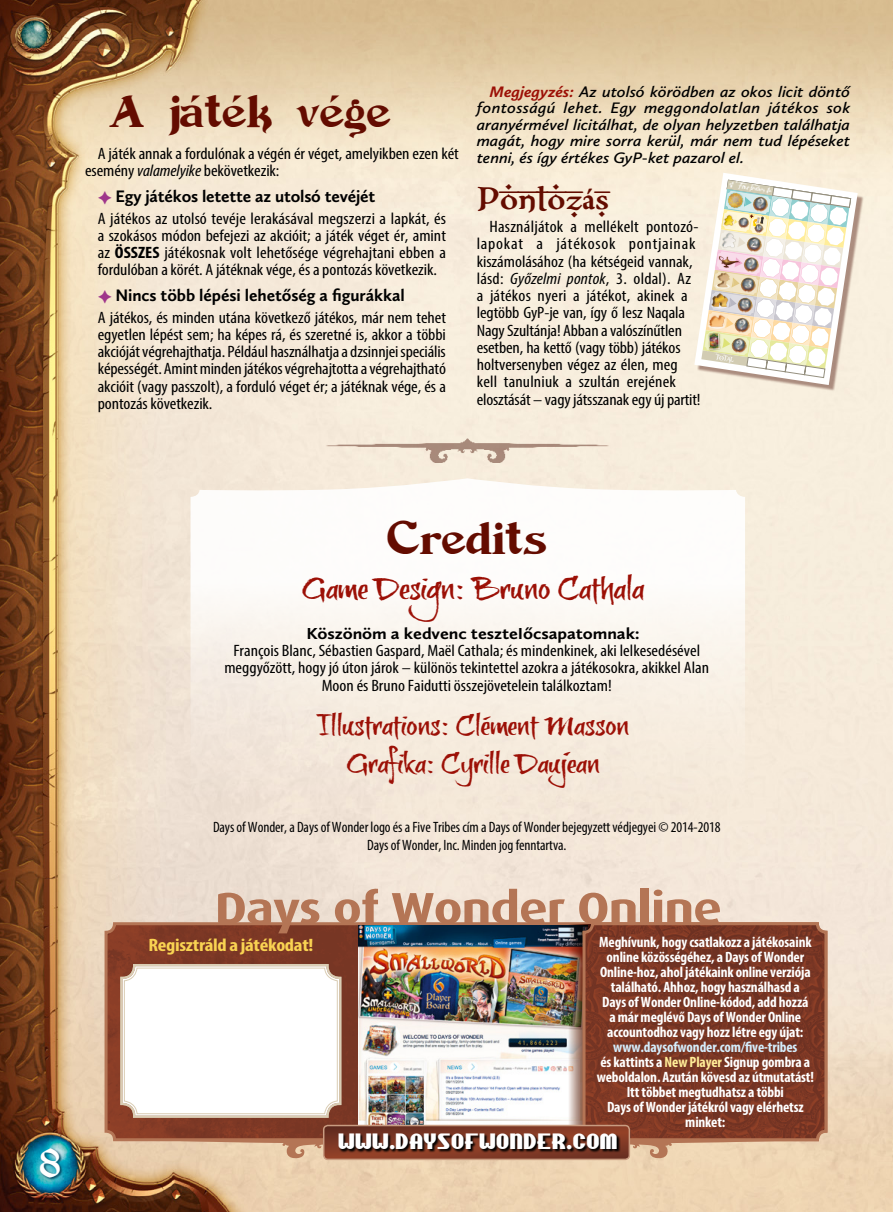
<style>
.page{position:relative;width:893px;height:1212px;background:#fff}
.page>*{position:absolute;margin:0;border:0;box-sizing:border-box;transform-origin:0 0}
.t1{font:700 44.7px "Dax";letter-spacing:-.025em;color:#b47555;scale:1.18 1}
.t2{font:42px "Devinne Swash";letter-spacing:-.015em;color:#640c00}
.t3{font:37.5px "Vinque";color:#fff}
.t4{font:33px "XXIIARABIAN ONENIGHTSTAND Bold";letter-spacing:-.005em;color:#640c00;scale:1.15 1}
.t5{font:30px "brushtip Texe";letter-spacing:-.005em;color:#9c1006;scale:1.25 1}
.t6{font:27px/37.5px "brushtip Texe";letter-spacing:-.005em;color:#9c1006;text-align:center;scale:1.25 1}
.t7{font:18.75px "Chippewa Falls NF";letter-spacing:.025em;color:#fff;scale:1.05 1}
.t8{font:700 condensed 18px "Myriad Pro";letter-spacing:-.015em;color:#f9d352;scale:1.15 1}
.t9{font:700 17.25px "Calluna Sans";letter-spacing:-.005em;color:#000}
.t10{font:condensed 16.5px/17.2px "Myriad Pro";color:#000;scale:1.1 1}
.t11{font:700 16.5px "Calluna Sans";letter-spacing:-.005em;color:#000;scale:1.09 1}
.t12{font:italic 600 15.75px/16.5px "Calluna Sans";letter-spacing:-.005em;color:#000;text-align:justify;scale:1.1 1}
.t13{font:700 condensed 15px/15px "Myriad Pro";letter-spacing:-.01em;color:#fff;text-align:center}
.t14{font:condensed 15px/18px "Myriad Pro";letter-spacing:-.005em;color:#000;text-align:center}
.t15{font:6.75px "XXIIARABIAN ONENIGHTSTAND Bold";color:#fff}
.s1{font-style:italic}
.s2{color:#9f368b}
.s3{font-weight:700}
.s4{font-weight:700;color:#9c1006}
.s5{font-family:"Arno Pro";font-weight:700}
.s6{color:#d4edfc}
.s7{color:#ffed98}
</style>
<div class="page">
<img style="left:0;top:0;width:893px;height:1212px">
<svg style="left:40px;top:1148px;width:23px;height:32px"></svg>
<img style="left:324px;top:437px;width:288px;height:25px">
<img style="left:106px;top:924px;width:252px;height:216px">
<img style="left:358px;top:925px;width:209px;height:200px">
<img style="left:567px;top:925px;width:17px;height:200px">
<img style="left:586px;top:924px;width:240px;height:216px">
<div style="left:582px;top:922px;width:245px;height:219px;border:3px solid #b47555;border-radius:9px"></div>
<div style="left:697px;top:175px;width:167px;height:216px;background:#5d291e;opacity:.5"></div>
<svg style="left:694px;top:173px;width:164px;height:212px"></svg>
<svg style="left:190px;top:478px;width:555px;height:362px"></svg>
<svg style="left:180px;top:1125px;width:594px;height:34px;background:#aa745a"></svg>
<div style="left:323px;top:1125px;width:307px;height:35px;border:2px solid #c99c81;border-radius:4px"></div>
<svg style="left:338px;top:1133px;width:282px;height:20px;background:#441e13"></svg>
<svg style="left:119px;top:963px;width:224px;height:156px"></svg>
<div style="left:124px;top:968px;width:214px;height:146px;border:1px solid #dacdb4;border-radius:13px"></div>
<h2 class="t2" style="left:109px;top:85px;width:284px">A játék vége</h2>
<p class="t10" style="left:85px;top:145px;width:341px;text-indent:13px">A játék annak a fordulónak a végén ér véget, amelyikben ezen két esemény <span class="s1">valamelyike</span> bekövetkezik:</p>
<p class="t9" style="left:98px;top:186px;width:279px"><span class="s2">✦</span> Egy játékos letette az utolsó tevéjét</p>
<p class="t10" style="left:98px;top:209px;width:318px;text-align:justify">A játékos az utolsó tevéje lerakásával megszerzi a lapkát, és a szokásos módon befejezi az akcióit; a játék véget ér, amint az <span class="s3">ÖSSZES</span> játékosnak volt lehetősége végrehajtani ebben a fordulóban a körét. A játéknak vége, és a pontozás következik.</p>
<p class="t9" style="left:98px;top:285px;width:308px"><span class="s2">✦</span> Nincs több lépési lehetőség a figurákkal</p>
<p class="t10" style="left:98px;top:308px;width:318px;text-align:justify">A játékos, és minden utána következő játékos, már nem tehet egyetlen lépést sem; ha képes rá, és szeretné is, akkor a többi akcióját végrehajthatja. Például használhatja a dzsinnjei speciális képességét. Amint minden játékos végrehajtotta a végrehajtható akcióit (vagy passzolt), a forduló véget ér; a játéknak vége, és a pontozás következik.</p>
<p class="t12" style="left:477px;top:83px;width:341px;text-indent:13px"><span class="s4">Megjegyzés:</span> Az utolsó körödben az okos licit döntő fontosságú lehet. Egy meggondolatlan játékos sok aranyérmével licitálhat, de olyan helyzetben találhatja magát, hogy mire sorra kerül, már nem tud lépéseket tenni, és így értékes GyP-ket pazarol el.</p>
<h3 class="t4" style="left:477px;top:176px;width:117px">PONTOZ<span class="s5">á</span>S</h3>
<p class="t10" style="left:477px;top:218px;width:205px;text-indent:13px">Használjátok a mellékelt pontozó&shy;lapokat a játékosok pontjainak kiszámolásához (ha kétségeid vannak, lásd: <span class="s1">Győzelmi pontok</span>, 3. oldal). Az a játékos nyeri a játékot, akinek a legtöbb GyP-je van, így ő lesz Naqala Nagy Szultánja! Abban a valószínűtlen esetben, ha kettő (vagy több) játékos holtversenyben végez az élen, meg kell tanulniuk a szultán erejének elosztását – vagy játsszanak egy új partit!</p>
<p class="t15" style="left:716px;top:352px;width:20px;rotate:9deg">TOTAL</p>
<h3 class="t3" style="left:39px;top:1139px;width:23px">8</h3>
<h2 class="t2" style="left:387px;top:512px;width:162px">Credits</h2>
<h3 class="t5" style="left:302px;top:570px;width:275px">Game Design: Bruno Cathala</h3>
<p class="t11" style="left:306px;top:623px;width:308px">Köszönöm a kedvenc teszteIőcsapatomnak:</p>
<p class="t10" style="left:224px;top:642px;width:442px;text-align:center">François Blanc, Sébastien Gaspard, Maël Cathala; és mindenkinek, aki lelkesedésével meggyőzött, hogy jó úton járok – különös tekintettel azokra a játékosokra, akikkel Alan<br>Moon és Bruno Faidutti összejövetelein találkoztam!</p>
<h3 class="t6" style="left:317px;top:706px;width:251px">Illustrations: Clément Masson<br>Grafika: Cyrille Daujean</h3>
<p class="t14" style="left:213px;top:818px;width:509px">Days of Wonder, a Days of Wonder logo és a Five Tribes cím a Days of Wonder bejegyzett védjegyei © 2014-2018<br>Days of Wonder, Inc. Minden jog fenntartva.</p>
<h1 class="t1" style="left:215px;top:883px;width:431px">Days of Wonder Online</h1>
<p class="t13" style="left:599px;top:934px;width:214px">Meghívunk, hogy csatlakozz a játékosaink online közösségéhez, a Days of Wonder Online-hoz, ahol játékaink online verziója található. Ahhoz, hogy használhasd a Days of Wonder Online-kódod, add hozzá a már meglévő Days of Wonder Online accountodhoz vagy hozz létre egy újat:</p>
<p class="t13" style="left:597px;top:1039px;width:219px"><span class="s6">www.daysofwonder.com/five-tribes<br></span>és kattints a <span class="s7">New Player</span> Signup gombra a weboldalon. Azután kövesd az útmutatást!<br>Itt többet megtudhatsz a többi<br>Days of Wonder játékról vagy elérhetsz minket:</p>
<p class="t8" style="left:148px;top:934px;width:145px">Regisztráld a játékodat!</p>
<p class="t7" style="left:338px;top:1128px;width:267px">WWW.DAYSOFWONDER.COM</p>
</div>
